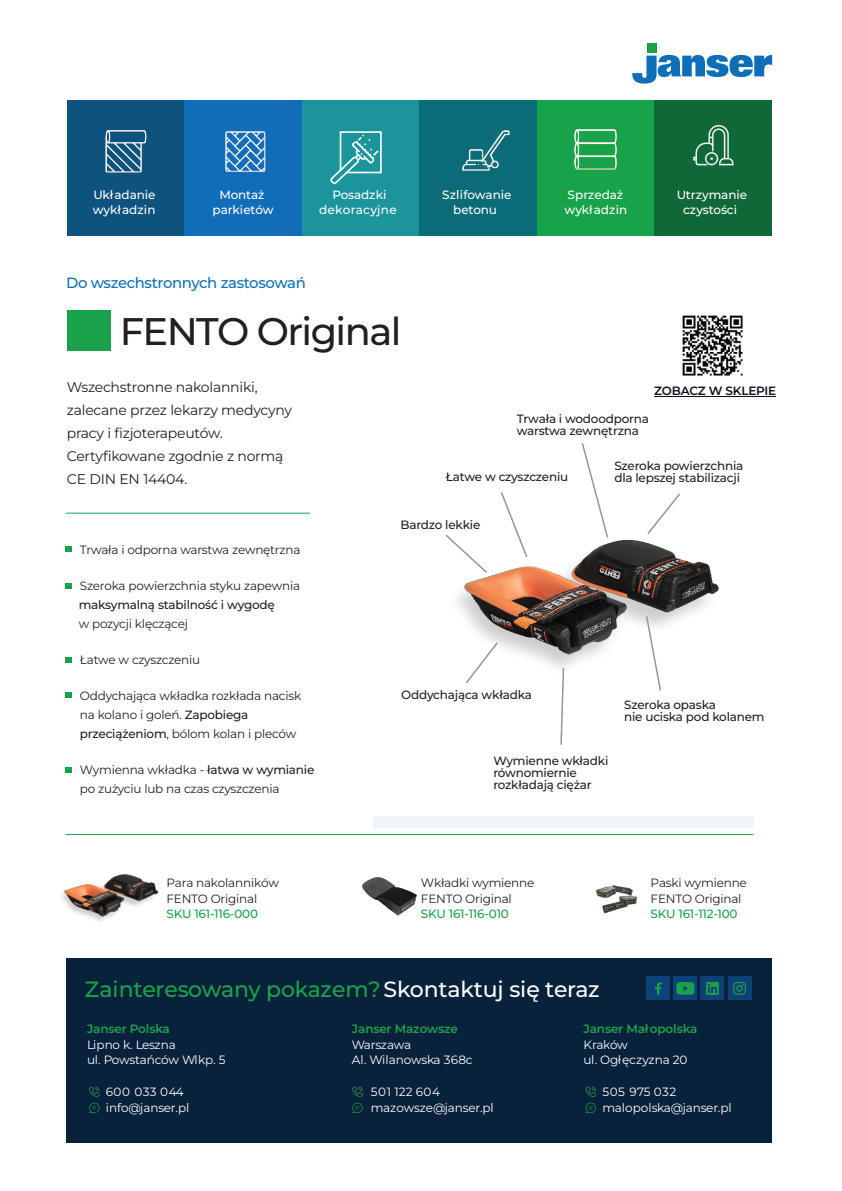
<style>
.page{position:relative;width:842px;height:1191px;background:#fff}
.page>*{position:absolute;margin:0;border:0;box-sizing:border-box;transform-origin:0 0}
.t1{font:500 38.4px "Montserrat";letter-spacing:-.04em;color:#231f20}
.t2{font:500 22px "Montserrat";letter-spacing:-.01em;color:#1aa24a}
.t3{font:500 14.8px "Montserrat";letter-spacing:-.025em;color:#0e6fb8}
.t4{font:14px/23px "Montserrat";letter-spacing:-.015em;color:#231f20}
.t5{font:12px/15.6px "Montserrat";letter-spacing:-.015em;color:#231f20}
.t6{font:500 12px/12px "Montserrat";letter-spacing:-.015em;color:#231f20}
.t7{font:12px/15.6px "Montserrat";letter-spacing:-.01em;color:#fff}
.t8{font:500 12px/14.4px "Montserrat";letter-spacing:-.005em;color:#fff;text-align:center}
.t9{font:500 12px "Montserrat";letter-spacing:-.015em;color:#1aa24a}
.t10{font:600 12px "Montserrat";letter-spacing:-.015em;color:#1aa24a}
.t11{font:500 12px/14.8px "Montserrat";letter-spacing:.02em;color:#fff;text-align:center}
.t12{font:600 12px "Montserrat";letter-spacing:-.015em;color:#0d0f1e}
.s1{font-weight:500}
.s2{color:#fff}
</style>
<div class="page">
<img style="left:596px;top:885px;width:41px;height:29px">
<img style="left:363px;top:878px;width:53px;height:37px">
<div style="left:67px;top:958px;width:705px;height:185px;background:#09223c"></div>
<div style="left:646px;top:976px;width:24px;height:24px;background:#0d4276"></div>
<svg style="left:655px;top:982px;width:7px;height:12px"></svg>
<div style="left:727px;top:976px;width:24px;height:24px;background:#0d4276"></div>
<svg style="left:733px;top:982px;width:13px;height:12px"></svg>
<svg style="left:673px;top:976px;width:24px;height:24px"></svg>
<svg style="left:676px;top:982px;width:18px;height:12px"></svg>
<div style="left:700px;top:976px;width:24px;height:24px;background:#0d4276"></div>
<svg style="left:706px;top:982px;width:13px;height:12px"></svg>
<div style="left:647px;top:44px;width:9px;height:9px;background:#1aa24a"></div>
<svg style="left:632px;top:55px;width:140px;height:29px"></svg>
<hr style="left:66px;top:513px;width:244px;height:1px;background:#1aa24a">
<hr style="left:66px;top:834px;width:687px;height:1px;background:#1aa24a">
<div style="left:67px;top:310px;width:44px;height:40px;background:#1aa24a"></div>
<svg style="left:66px;top:546px;width:6px;height:6px"></svg>
<svg style="left:66px;top:583px;width:6px;height:5px"></svg>
<svg style="left:66px;top:657px;width:6px;height:5px"></svg>
<svg style="left:66px;top:692px;width:6px;height:6px"></svg>
<svg style="left:66px;top:767px;width:6px;height:5px"></svg>
<div style="left:67px;top:101px;width:117px;height:135px;background:#0d537d"></div>
<div style="left:184px;top:101px;width:118px;height:135px;background:#116db7"></div>
<div style="left:302px;top:101px;width:117px;height:135px;background:#1b949b"></div>
<div style="left:419px;top:101px;width:118px;height:135px;background:#096c77"></div>
<div style="left:537px;top:101px;width:118px;height:135px;background:#18a24a"></div>
<div style="left:655px;top:101px;width:117px;height:135px;background:#0f6837"></div>
<img style="left:682px;top:315px;width:61px;height:61px">
<img style="left:462px;top:149px;width:36px;height:22px">
<img style="left:482px;top:130px;width:27px;height:37px">
<svg style="left:693px;top:125px;width:40px;height:40px"></svg>
<img style="left:575px;top:130px;width:42px;height:39px">
<img style="left:106px;top:130px;width:40px;height:42px">
<img style="left:225px;top:132px;width:41px;height:40px">
<svg style="left:330px;top:131px;width:52px;height:53px"></svg>
<svg style="left:89px;top:1086px;width:11px;height:27px"></svg>
<svg style="left:352px;top:1086px;width:11px;height:27px"></svg>
<svg style="left:586px;top:1086px;width:10px;height:27px"></svg>
<img style="left:457px;top:539px;width:262px;height:128px">
<img style="left:61px;top:874px;width:98px;height:47px">
<svg style="left:499px;top:492px;width:30px;height:67px"></svg>
<svg style="left:647px;top:493px;width:34px;height:41px"></svg>
<svg style="left:645px;top:614px;width:17px;height:77px"></svg>
<svg style="left:581px;top:443px;width:27px;height:95px"></svg>
<svg style="left:445px;top:534px;width:44px;height:40px"></svg>
<svg style="left:464px;top:640px;width:35px;height:44px"></svg>
<svg style="left:559px;top:666px;width:6px;height:79px"></svg>
<hr style="left:654px;top:396px;width:122px;height:1px;background:#0d0f1e">
<div style="left:373px;top:816px;width:380px;height:11px;background:#f0f5fa"></div>
<p class="t8" style="left:93px;top:188px;width:64px;text-align:left">Układanie wykładzin</p>
<p class="t8" style="left:213px;top:188px;width:62px">Montaż parkietów</p>
<p class="t11" style="left:319px;top:188px;width:79px">Posadzki dekoracyjne</p>
<p class="t8" style="left:564px;top:188px;width:64px;text-align:left">Sprzedaż wykładzin</p>
<p class="t8" style="left:677px;top:188px;width:72px">Utrzymanie czystości</p>
<p class="t8" style="left:442px;top:188px;width:71px">Szlifowanie betonu</p>
<p class="t3" style="left:66px;top:274px;width:241px">Do wszechstronnych zastosowań</p>
<h1 class="t1" style="left:120px;top:308px;width:283px">FENTO Original</h1>
<p class="t4" style="left:67px;top:376px;width:227px">Wszechstronne nakolanniki, zalecane przez lekarzy medycyny pracy i fizjoterapeutów.<br>Certyfikowane zgodnie z normą<br>CE DIN EN 14404.</p>
<p class="t12" style="left:654px;top:383px;width:123px">ZOBACZ W SKLEPIE</p>
<p class="t6" style="left:517px;top:412px;width:134px">Trwała i wodoodporna warstwa zewnętrzna</p>
<p class="t6" style="left:614px;top:459px;width:130px">Szeroka powierzchnia dla lepszej stabilizacji</p>
<p class="t6" style="left:446px;top:471px;width:124px">Łatwe w czyszczeniu</p>
<p class="t5" style="left:80px;top:542px;width:222px">Trwała i odporna warstwa zewnętrzna</p>
<p class="t5" style="left:80px;top:578px;width:222px">Szeroka powierzchnia styku zapewnia</p>
<p class="t6" style="left:79px;top:599px;width:198px">maksymalną stabilność i wygodę</p>
<p class="t5" style="left:79px;top:616px;width:111px">w pozycji klęczącej</p>
<p class="t5" style="left:80px;top:652px;width:122px">Łatwe w czyszczeniu</p>
<p class="t5" style="left:80px;top:686px;width:223px;line-height:19px">Oddychająca wkładka rozkłada nacisk na kolano i goleń. <span class="s1">Zapobiega przeciążeniom</span>, bólom kolan i pleców</p>
<p class="t5" style="left:80px;top:760px;width:236px;line-height:19px">Wymienna wkładka - <span class="s1">łatwa w wymianie </span>po zużyciu lub na czas czyszczenia</p>
<p class="t6" style="left:400px;top:519px;width:81px">Bardzo lekkie</p>
<p class="t6" style="left:401px;top:688px;width:132px">Oddychająca wkładka</p>
<p class="t6" style="left:493px;top:754px;width:117px">Wymienne wkładki równomiernie rozkładają ciężar</p>
<p class="t6" style="left:624px;top:699px;width:142px">Szeroka opaska<br>nie uciska pod kolanem</p>
<p class="t5" style="left:166px;top:874px;width:114px">Para nakolanników<br>FENTO Original</p>
<p class="t9" style="left:166px;top:906px;width:93px">SKU 161-116-000</p>
<p class="t5" style="left:421px;top:874px;width:115px">Wkładki wymienne<br>FENTO Original</p>
<p class="t9" style="left:421px;top:906px;width:89px">SKU 161-116-010</p>
<h2 class="t2" style="left:85px;top:975px;width:516px">Zainteresowany pokazem?<span class="s2">Skontaktuj się teraz</span></h2>
<p class="t5" style="left:651px;top:874px;width:98px">Paski wymienne<br>FENTO Original</p>
<p class="t9" style="left:651px;top:906px;width:88px">SKU 161-112-100</p>
<p class="t10" style="left:87px;top:1021px;width:84px">Janser Polska</p>
<p class="t7" style="left:87px;top:1036px;width:140px">Lipno k. Leszna<br>ul. Powstańców Wlkp. 5</p>
<p class="t7" style="left:106px;top:1083px;width:85px">600 033 044 info@janser.pl</p>
<p class="t10" style="left:352px;top:1021px;width:108px">Janser Mazowsze</p>
<p class="t7" style="left:352px;top:1036px;width:122px">Warszawa<br>Al. Wilanowska 368c</p>
<p class="t7" style="left:371px;top:1083px;width:125px">501 122 604 mazowsze@janser.pl</p>
<p class="t10" style="left:583px;top:1021px;width:115px">Janser Małopolska</p>
<p class="t7" style="left:583px;top:1036px;width:106px">Kraków<br>ul. Ogłęczyzna 20</p>
<p class="t7" style="left:602px;top:1083px;width:131px">505 975 032 malopolska@janser.pl</p>
</div>
